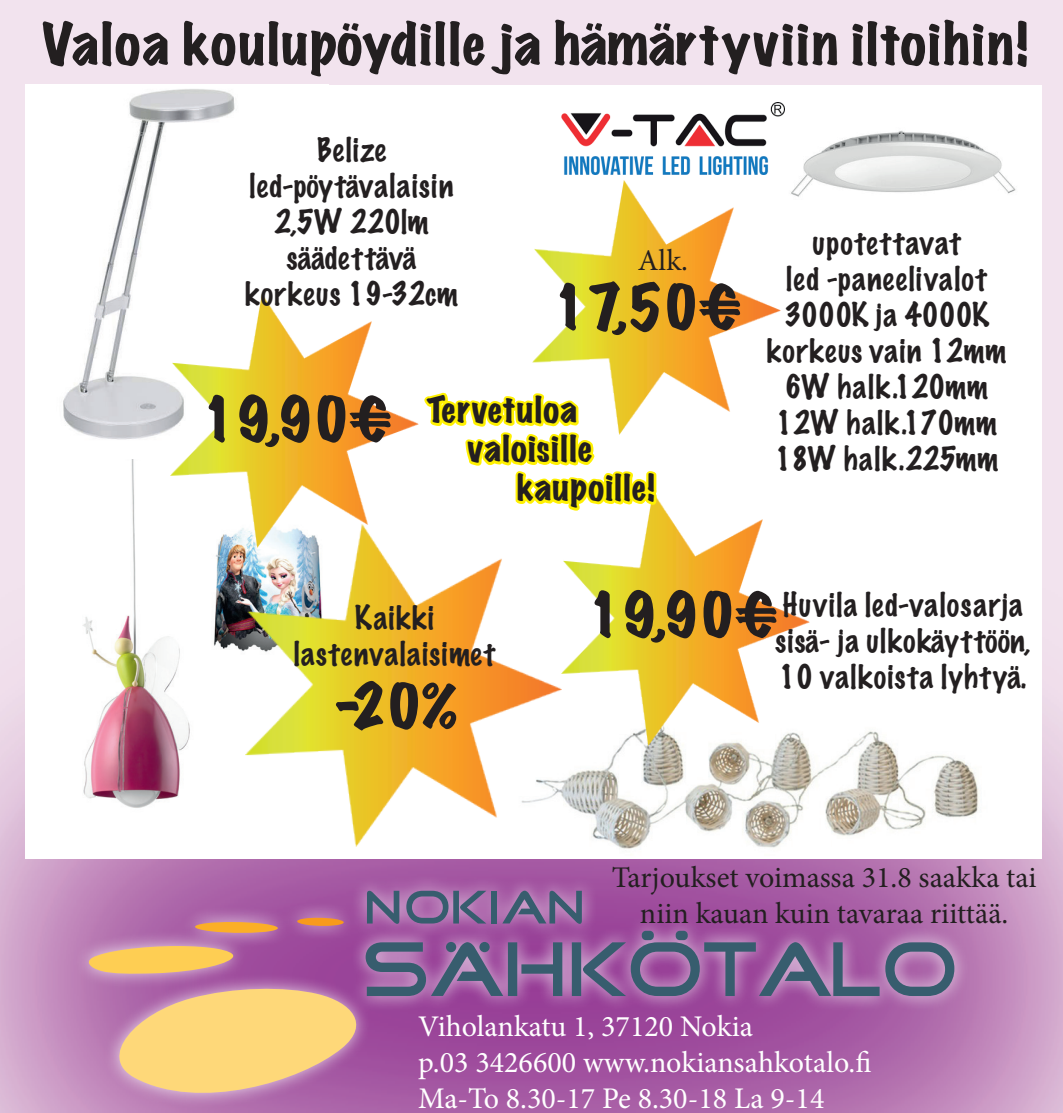
<style>
.page{position:relative;width:1063px;height:1113px;background:#fff}
.page>*{position:absolute;margin:0;border:0;box-sizing:border-box;transform-origin:0 0}
.t1{font:expanded 55px "Marker Felt";color:#231f20}
.t2{font:expanded 52.5px "Marker Felt";letter-spacing:.035em;color:#231f20}
.t3{font:expanded 32.5px "Marker Felt";letter-spacing:.04em;color:#231f20}
.t4{font:100 30px/36px "Marker Felt";letter-spacing:.04em;color:#231f20;text-align:center}
.t5{font:30px/36px "Minion Pro";color:#fff}
.t6{font:30px/36px "Minion Pro";color:#231f20;text-align:center}
</style>
<div class="page">
<img style="left:0;top:0;width:1063px;height:1113px">
<div style="left:74px;top:875px;width:896px;height:234px;background:#fff;opacity:.75"></div>
<svg style="left:572px;top:942px;width:382px;height:54px;background:#826495"></svg>
<svg style="left:367px;top:890px;width:32px;height:34px"></svg>
<svg style="left:406px;top:890px;width:80px;height:33px;background:#826a97"></svg>
<div style="left:491px;top:890px;width:6px;height:33px;background:#375d6e"></div>
<svg style="left:502px;top:890px;width:80px;height:34px;background:#816896"></svg>
<svg style="left:191px;top:921px;width:92px;height:12px"></svg>
<svg style="left:295px;top:917px;width:52px;height:9px"></svg>
<svg style="left:89px;top:942px;width:473px;height:152px;background:#ba8092"></svg>
<div style="left:479px;top:942px;width:11px;height:10px;background:#375d6e;border-radius:50%"></div>
<div style="left:446px;top:942px;width:10px;height:10px;background:#375d6e;border-radius:50%"></div>
<div style="left:642px;top:930px;width:12px;height:10px;background:#375d6e;border-radius:4px"></div>
<div style="left:676px;top:930px;width:12px;height:10px;background:#375d6e;border-radius:4px"></div>
<div style="left:26px;top:85px;width:1016px;height:773px;background:#fff"></div>
<img style="left:63px;top:89px;width:172px;height:351px">
<img style="left:82px;top:459px;width:108px;height:349px">
<img style="left:213px;top:547px;width:33px;height:104px">
<img style="left:170px;top:294px;width:248px;height:253px">
<img style="left:561px;top:731px;width:418px;height:118px">
<img style="left:246px;top:524px;width:315px;height:322px">
<img style="left:561px;top:502px;width:248px;height:243px">
<img style="left:791px;top:130px;width:225px;height:67px">
<img style="left:561px;top:103px;width:223px;height:71px">
<img style="left:533px;top:181px;width:248px;height:231px">
<svg style="left:421px;top:364px;width:239px;height:178px"></svg>
<h2 class="t2" style="left:42px;top:2px;width:987px">Valoa koulupöydille ja hämärtyviin iltoihin!</h2>
<p class="t4" style="left:245px;top:131px;width:215px">Belize led-pöytävalaisin<br>2,5W 220lm säädettävä korkeus 19-32cm</p>
<p class="t6" style="left:638px;top:242px;width:52px">Alk.</p>
<h1 class="t1" style="left:551px;top:264px;width:191px">17,50€</h1>
<h1 class="t1" style="left:200px;top:376px;width:192px">19,90€</h1>
<p class="t3" style="left:427px;top:384px;width:152px">Tervetuloa</p>
<p class="t3" style="left:468px;top:423px;width:126px">valoisille</p>
<p class="t3" style="left:517px;top:462px;width:139px">kaupoille!</p>
<p class="t4" style="left:767px;top:224px;width:241px">upotettavat<br>led -paneelivalot<br>3000K ja 4000K korkeus vain 12mm<br>6W halk.120mm<br>12W halk.170mm<br>18W halk.225mm</p>
<p class="t4" style="left:294px;top:599px;width:203px">Kaikki lastenvalaisimet</p>
<h1 class="t1" style="left:334px;top:663px;width:124px">-20%</h1>
<h1 class="t1" style="left:586px;top:571px;width:192px">19,90€</h1>
<p class="t4" style="left:775px;top:586px;width:257px;text-align:left">Huvila led-valosarja sisä- ja ulkokäyttöön,<br>10 valkoista lyhtyä.</p>
<p class="t6" style="left:612px;top:860px;width:426px">Tarjoukset voimassa 31.8 saakka tai niin kauan kuin tavaraa riittää.</p>
<p class="t5" style="left:418px;top:1008px;width:455px">Viholankatu 1, 37120 Nokia<br>p.03 3426600 www.nokiansahkotalo.fi<br>Ma-To 8.30-17 Pe 8.30-18 La 9-14</p>
</div>
